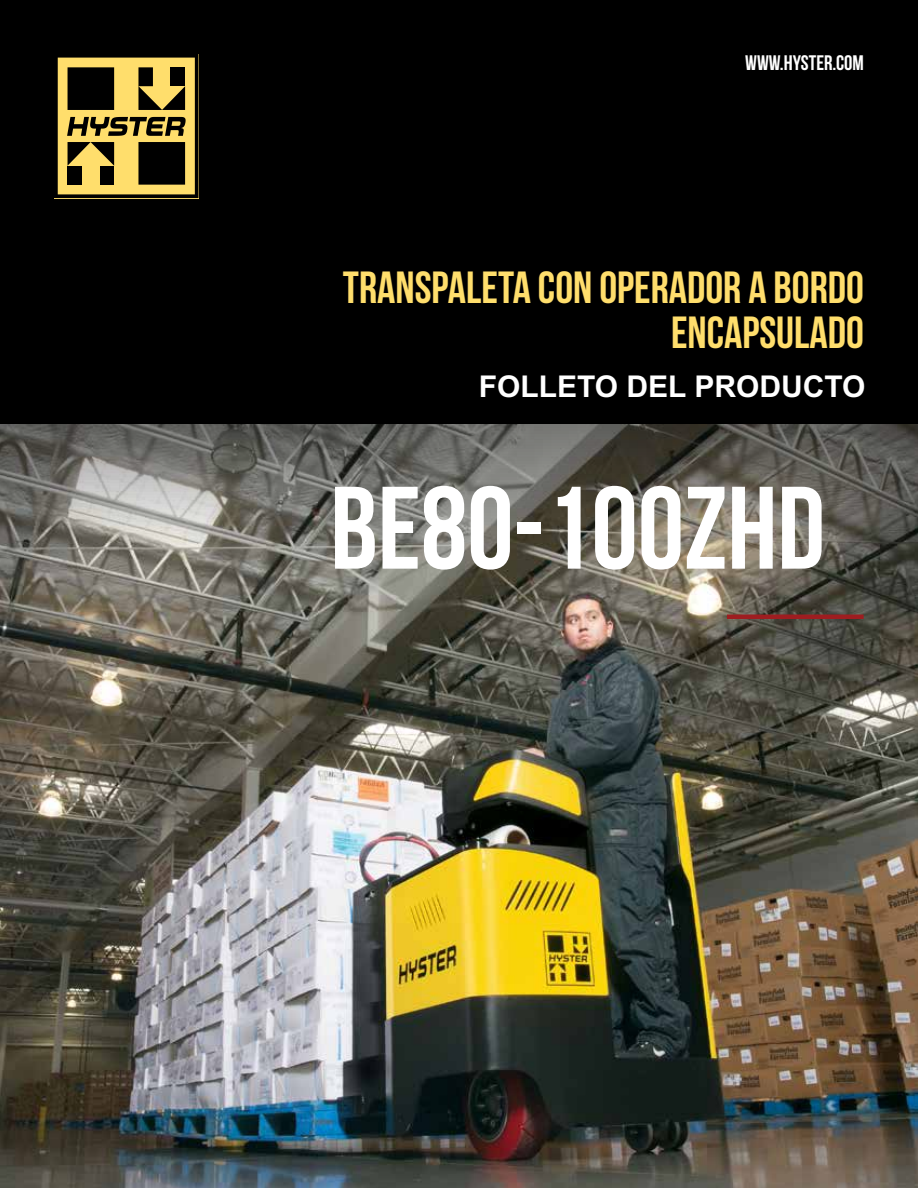
<style>
.page{position:relative;width:918px;height:1188px;background:#fff}
.page>*{position:absolute;margin:0;border:0;box-sizing:border-box;transform-origin:0 0}
.t1{font:117px "Bebas Neue";color:#fff}
.t2{font:45px/45px "Bebas Neue";color:#ffde6c;text-align:right}
.t3{font:700 30px "Arial MT Std";color:#fff}
.t4{font:21px "Bebas Neue";color:#fff}
</style>
<div class="page">
<div style="left:0;top:0;width:918px;height:424px;background:#000"></div>
<svg style="left:57px;top:54px;width:142px;height:144px"></svg>
<div style="left:68px;top:67px;width:46px;height:43px;background:#000"></div>
<img style="left:0;top:424px;width:918px;height:764px">
<hr style="left:727px;top:615px;width:137px;height:4px;background:#9e1d20">
<p class="t4" style="left:745px;top:51px;width:120px">WWW.HYSTER.COM</p>
<p class="t2" style="left:343px;top:265px;width:523px">TRANSPALETA CON OPERADOR A BORDO<br>ENCAPSULADO</p>
<p class="t3" style="left:479px;top:369px;width:388px">FOLLETO DEL PRODUCTO</p>
<h1 class="t1" style="left:330px;top:464px;width:496px">BE80-100ZHD</h1>
</div>
